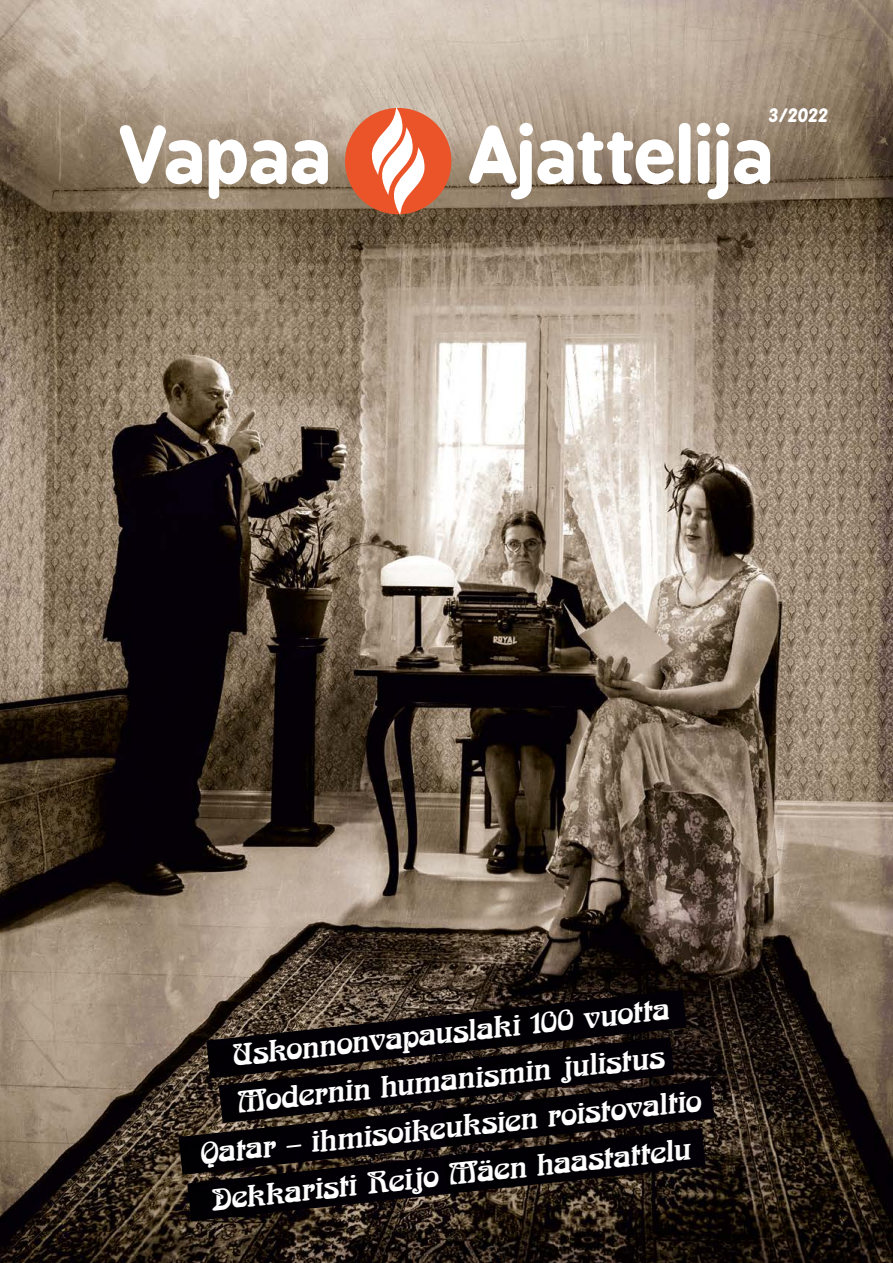
<style>
.page{position:relative;width:893px;height:1263px;background:#fff}
.page>*{position:absolute;margin:0;border:0;box-sizing:border-box;transform-origin:0 0}
.t1{font:700 75px "B Preplay";letter-spacing:-.01em;color:#fff}
.t2{font:29.85px "Boecklins Universe";color:#fff}
.t3{font:italic 700 18px "B Preplay";color:#fff}
</style>
<div class="page">
<img style="left:0;top:0;width:893px;height:1263px">
<img style="left:206px;top:990px;width:481px;height:88px">
<img style="left:219px;top:1037px;width:455px;height:43px">
<img style="left:178px;top:1080px;width:536px;height:95px">
<img style="left:187px;top:1128px;width:519px;height:93px">
<div style="left:345px;top:108px;width:106px;height:106px;background:#ea5428;border-radius:50%"></div>
<svg style="left:368px;top:107px;width:57px;height:108px"></svg>
<p class="t3" style="left:769px;top:103px;width:62px">3/2022</p>
<h1 class="t1" style="left:119px;top:102px;width:215px">Vapaa</h1>
<h1 class="t1" style="left:468px;top:102px;width:308px">Ajattelija</h1>
<p class="t2" style="left:229px;top:1036px;width:441px;rotate:-6deg">Uskonnonvapauslaki 100 vuotta</p>
<p class="t2" style="left:234px;top:1083px;width:432px;rotate:-6deg">Modernin humanismin julistus</p>
<p class="t2" style="left:198px;top:1134px;width:505px;rotate:-6deg">Qatar – ihmisoikeuksien roistovaltio</p>
<p class="t2" style="left:208px;top:1180px;width:484px;rotate:-6deg">Dekkaristi Reijo Mäen haastattelu</p>
</div>
